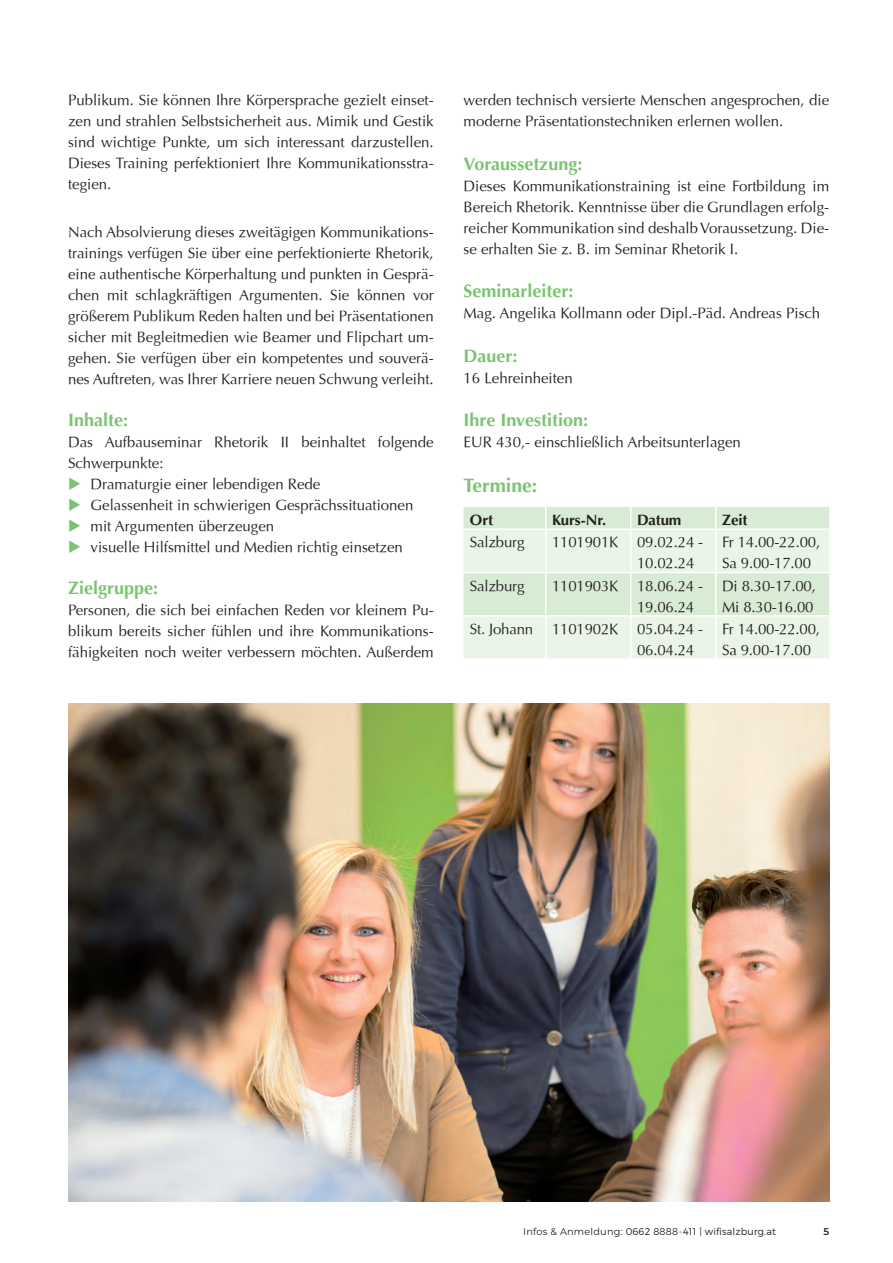
<style>
.page{position:relative;width:893px;height:1263px;background:#fff}
.page>*{position:absolute;margin:0;border:0;box-sizing:border-box;transform-origin:0 0}
._3_headline_gruen{font:700 19.5px "Optima";color:#7ac471}
._22_Headline_2{font:700 18px "Optima";color:#7ac471}
._22_Headline_2-2{font:15px/21px "Optima";color:#231f20;text-align:justify}
._22_Tabelle_copy{font:15px/21px "Optima";letter-spacing:-.01em;color:#231f20}
._22_Tabelle_head{font:700 15px "Optima";letter-spacing:-.01em;color:#231f20}
.t1{font:300 9.75px "Montserrat";letter-spacing:.02em;color:#231f20}
.t2{font:600 9.75px "Montserrat";color:#231f20}
.s1{color:#7ac471}
.s2{font-weight:400}
</style>
<div class="page">
<div style="left:463px;top:616px;width:366px;height:42px;background:#eaf5e8"></div>
<svg style="left:463px;top:507px;width:366px;height:108px"></svg>
<hr style="left:463px;top:528px;width:83px;height:2px;background:#fff">
<hr style="left:546px;top:528px;width:85px;height:2px;background:#fff">
<hr style="left:545px;top:530px;width:1px;height:42px;background:#fff">
<hr style="left:631px;top:528px;width:85px;height:2px;background:#fff">
<hr style="left:630px;top:530px;width:1px;height:42px;background:#fff">
<hr style="left:716px;top:528px;width:113px;height:2px;background:#fff">
<hr style="left:715px;top:530px;width:1px;height:42px;background:#fff">
<hr style="left:463px;top:572px;width:83px;height:1px;background:#fff">
<hr style="left:546px;top:572px;width:85px;height:1px;background:#fff">
<hr style="left:545px;top:573px;width:1px;height:42px;background:#fff">
<hr style="left:631px;top:572px;width:85px;height:1px;background:#fff">
<hr style="left:630px;top:573px;width:1px;height:42px;background:#fff">
<hr style="left:716px;top:572px;width:113px;height:1px;background:#fff">
<hr style="left:715px;top:573px;width:1px;height:42px;background:#fff">
<hr style="left:545px;top:616px;width:1px;height:42px;background:#fff">
<hr style="left:630px;top:616px;width:1px;height:42px;background:#fff">
<hr style="left:715px;top:616px;width:1px;height:42px;background:#fff">
<img style="left:68px;top:704px;width:761px;height:497px">
<p class="_22_Headline_2-2" style="left:68px;top:90px;width:367px">Publikum. Sie können Ihre Körpersprache gezielt einset&shy;zen und strahlen Selbstsicherheit aus. Mimik und Gestik sind wichtige Punkte, um sich interessant darzustellen.<br>Dieses Training perfektioniert Ihre Kommunikationsstra&shy;tegien.</p>
<p class="_22_Headline_2-2" style="left:68px;top:222px;width:367px">Nach Absolvierung dieses zweitägigen Kommunikations&shy;trainings verfügen Sie über eine perfektionierte Rhetorik, eine authentische Körperhaltung und punkten in Gesprä&shy;chen mit schlagkräftigen Argumenten. Sie können vor größerem Publikum Reden halten und bei Präsentationen sicher mit Begleitmedien wie Beamer und Flipchart um&shy;gehen. Sie verfügen über ein kompetentes und souverä&shy;nes Auftreten, was Ihrer Karriere neuen Schwung verleiht.</p>
<p class="_22_Headline_2" style="left:68px;top:409px;width:62px">Inhalte:</p>
<p class="_22_Headline_2-2" style="left:68px;top:432px;width:367px">Das Aufbauseminar Rhetorik II beinhaltet folgende<br>Schwerpunkte:</p>
<p class="_22_Headline_2-2" style="left:68px;top:474px;width:254px"><span class="s1">◆</span> Dramaturgie einer lebendigen Rede</p>
<p class="_22_Headline_2-2" style="left:68px;top:495px;width:347px"><span class="s1">◆</span> Gelassenheit in schwierigen Gesprächssituationen</p>
<p class="_22_Headline_2-2" style="left:68px;top:516px;width:208px"><span class="s1">◆</span> mit Argumenten überzeugen</p>
<p class="_22_Headline_2-2" style="left:68px;top:537px;width:336px"><span class="s1">◆</span> visuelle Hilfsmittel und Medien richtig einsetzen</p>
<p class="_22_Headline_2" style="left:68px;top:577px;width:92px">Zielgruppe:</p>
<p class="_22_Headline_2-2" style="left:68px;top:600px;width:367px">Personen, die sich bei einfachen Reden vor kleinem Pu&shy;blikum bereits sicher fühlen und ihre Kommunikations&shy;fähigkeiten noch weiter verbessern möchten. Außerdem</p>
<p class="_22_Headline_2-2" style="left:463px;top:90px;width:367px">werden technisch versierte Menschen angesprochen, die moderne Präsentationstechniken erlernen wollen.</p>
<p class="_22_Headline_2" style="left:463px;top:153px;width:120px">Voraussetzung:</p>
<p class="_22_Headline_2-2" style="left:463px;top:175px;width:367px">Dieses Kommunikationstraining ist eine Fortbildung im Bereich Rhetorik. Kenntnisse über die Grundlagen erfolg&shy;reicher Kommunikation sind deshalb Voraussetzung. Die&shy;se erhalten Sie z. B. im Seminar Rhetorik I.</p>
<p class="_22_Headline_2" style="left:463px;top:281px;width:112px">Seminarleiter:</p>
<p class="_22_Headline_2-2" style="left:463px;top:303px;width:358px">Mag. Angelika Kollmann oder Dipl.-Päd. Andreas Pisch</p>
<p class="_22_Headline_2" style="left:463px;top:345px;width:56px">Dauer:</p>
<p class="_22_Headline_2-2" style="left:463px;top:367px;width:111px">16 Lehreinheiten</p>
<p class="_22_Headline_2" style="left:463px;top:410px;width:126px">Ihre Investition:</p>
<p class="_22_Headline_2-2" style="left:463px;top:432px;width:279px">EUR 430,- einschließlich Arbeitsunterlagen</p>
<p class="_3_headline_gruen" style="left:463px;top:474px;width:75px">Termine:</p>
<p class="_22_Tabelle_head" style="left:470px;top:511px;width:25px">Ort</p>
<p class="_22_Tabelle_head" style="left:552px;top:511px;width:56px">Kurs-Nr.</p>
<p class="_22_Tabelle_head" style="left:637px;top:511px;width:46px">Datum</p>
<p class="_22_Tabelle_head" style="left:722px;top:511px;width:27px">Zeit</p>
<p class="_22_Tabelle_copy" style="left:470px;top:532px;width:56px">Salzburg</p>
<p class="_22_Tabelle_copy" style="left:552px;top:532px;width:68px">1101901K</p>
<p class="_22_Tabelle_copy" style="left:637px;top:532px;width:68px">09.02.24 -<br>10.02.24</p>
<p class="_22_Tabelle_copy" style="left:722px;top:532px;width:100px">Fr 14.00-22.00,<br>Sa 9.00-17.00</p>
<p class="_22_Tabelle_copy" style="left:470px;top:575px;width:56px">Salzburg</p>
<p class="_22_Tabelle_copy" style="left:552px;top:575px;width:68px">1101903K</p>
<p class="_22_Tabelle_copy" style="left:637px;top:575px;width:68px">18.06.24 -<br>19.06.24</p>
<p class="_22_Tabelle_copy" style="left:722px;top:575px;width:95px">Di 8.30-17.00,<br>Mi 8.30-16.00</p>
<p class="_22_Tabelle_copy" style="left:470px;top:618px;width:65px">St. Johann</p>
<p class="_22_Tabelle_copy" style="left:552px;top:618px;width:68px">1101902K</p>
<p class="_22_Tabelle_copy" style="left:637px;top:618px;width:68px">05.04.24 -<br>06.04.24</p>
<p class="_22_Tabelle_copy" style="left:722px;top:618px;width:100px">Fr 14.00-22.00,<br>Sa 9.00-17.00</p>
<p class="t1" style="left:523px;top:1226px;width:254px"><span class="s2">Infos &amp; Anmeldung:</span> 0662 8888-411 | wifisalzburg.at</p>
<p class="t2" style="left:823px;top:1225px;width:7px">5</p>
</div>
